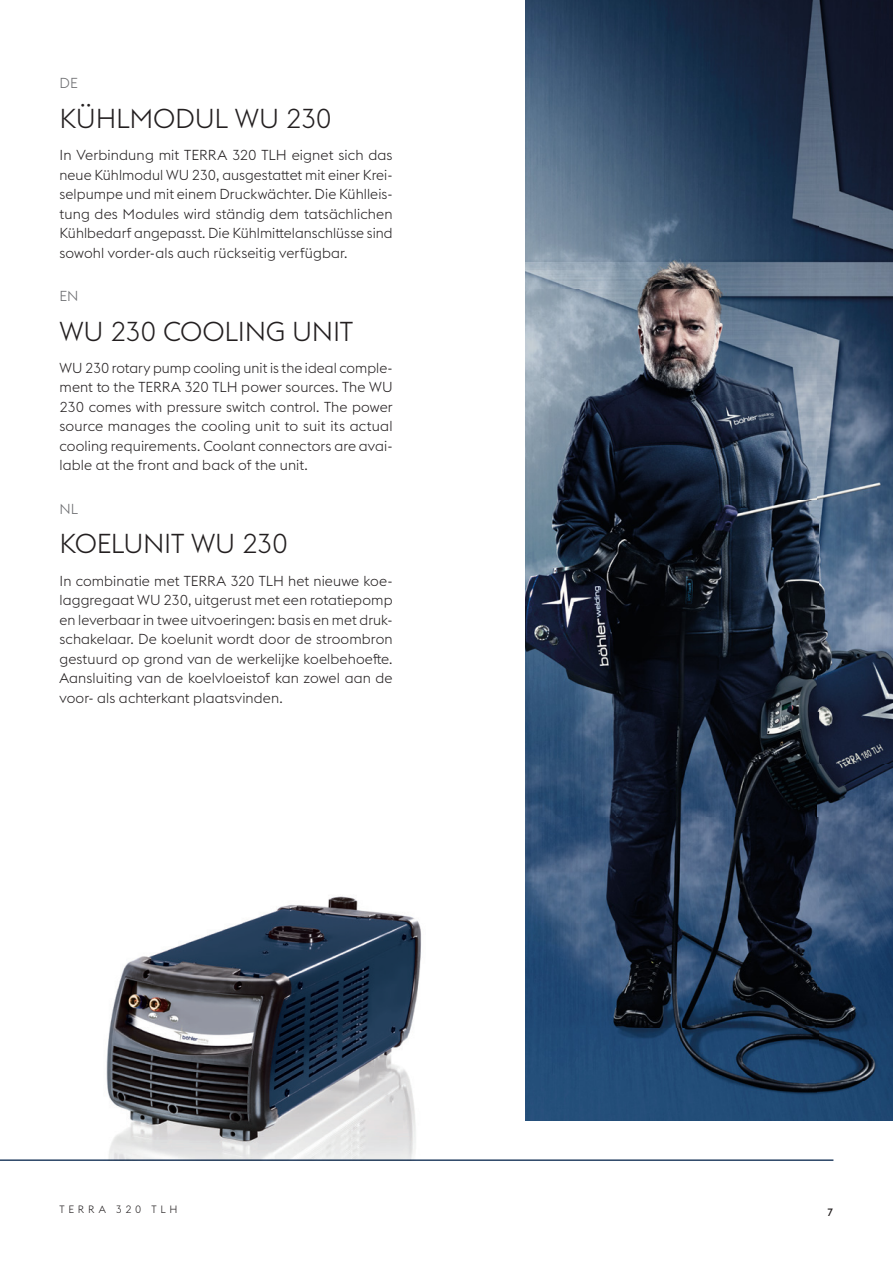
<style>
.page{position:relative;width:893px;height:1263px;background:#fff}
.page>*{position:absolute;margin:0;border:0;box-sizing:border-box;transform-origin:0 0}
.HL-2_single_column{font:300 27px "voestalpine";letter-spacing:-.01em;color:#231f20}
.Copy_9_5_13_NL{font:300 14.25px/19.5px "voestalpine";letter-spacing:.01em;color:#231f20;text-align:justify}
.Copy_9_5_13_DE{font:300 14.25px/19.5px "voestalpine";letter-spacing:.005em;color:#231f20;text-align:justify}
.Copy_9_5_13_EN{font:300 14.25px/19.5px "voestalpine";letter-spacing:.01em;color:#231f20;text-align:justify}
.Language_single_colu{font:300 14.25px "voestalpine";color:#6c6d70}
.t1{font:300 10.5px "voestalpine";letter-spacing:.365em;color:#231f20}
.t2{font:500 10.5px "voestalpine";color:#231f20}
</style>
<div class="page">
<hr style="left:0;top:1159px;width:833px;height:2px;background:#284264">
<img style="left:526px;top:0;width:367px;height:1120px">
<img style="left:57px;top:896px;width:377px;height:265px">
<p class="Language_single_colu" style="left:60px;top:75px;width:20px">DE</p>
<p class="HL-2_single_column" style="left:60px;top:103px;width:274px">KÜHLMODUL WU 230</p>
<p class="Copy_9_5_13_DE" style="left:60px;top:145px;width:335px">In Verbindung mit TERRA 320 TLH eignet sich das neue Kühlmodul WU 230, ausgestattet mit einer Krei&shy;selpumpe und mit einem Druckwächter. Die Kühlleis&shy;tung des Modules wird ständig dem tatsächlichen Kühlbedarf angepasst. Die Kühlmittelanschlüsse sind sowohl vorder-als auch rückseitig verfügbar.</p>
<p class="Language_single_colu" style="left:60px;top:288px;width:20px">EN</p>
<p class="HL-2_single_column" style="left:60px;top:315px;width:295px">WU 230 COOLING UNIT</p>
<p class="Copy_9_5_13_EN" style="left:60px;top:358px;width:335px">WU 230 rotary pump cooling unit is the ideal comple&shy;ment to the TERRA 320 TLH power sources. The WU 230 comes with pressure switch control. The power source manages the cooling unit to suit its actual cooling requirements. Coolant connectors are avai&shy;lable at the front and back of the unit.</p>
<p class="Language_single_colu" style="left:60px;top:500px;width:20px">NL</p>
<p class="HL-2_single_column" style="left:60px;top:528px;width:230px">KOELUNIT WU 230</p>
<p class="Copy_9_5_13_NL" style="left:60px;top:571px;width:335px">In combinatie met TERRA 320 TLH het nieuwe koe&shy;laggregaat WU 230, uitgerust met een rotatiepomp en leverbaar in twee uitvoeringen: basis en met druk&shy;schakelaar. De koelunit wordt door de stroombron gestuurd op grond van de werkelijke koelbehoefte.<br>Aansluiting van de koelvloeistof kan zowel aan de voor- als achterkant plaatsvinden.</p>
<p class="t1" style="left:60px;top:1203px;width:120px">TERRA 320 TLH</p>
<p class="t2" style="left:827px;top:1206px;width:8px">7</p>
</div>
